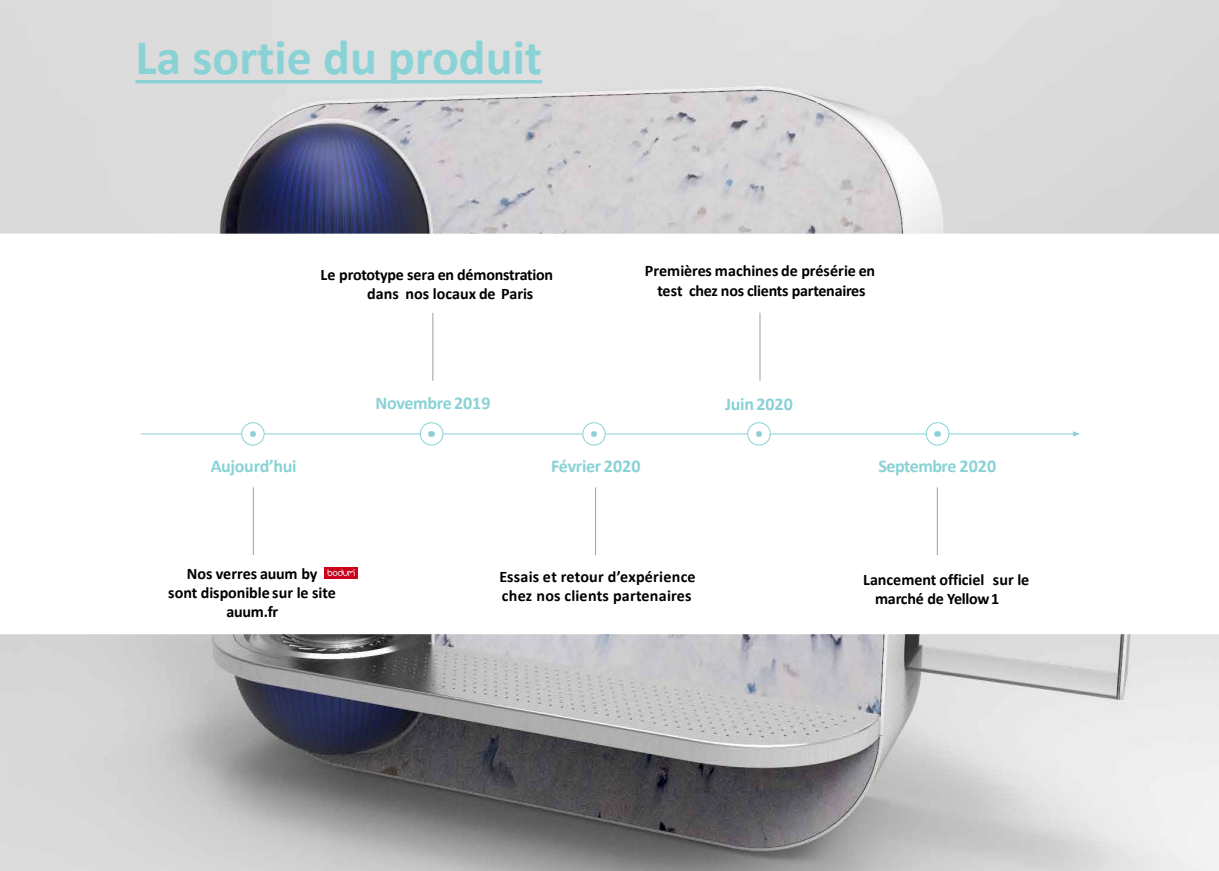
<style>
.page{position:relative;width:1219px;height:871px;background:#fff}
.page>*{position:absolute;margin:0;border:0;box-sizing:border-box;transform-origin:0 0}
.t1{font:700 49.9px "Calibri";color:#89d2d6}
.t2{font:700 18px "Calibri";letter-spacing:-.015em;color:#88d2d5}
.t3{font:700 16.1px/19.2px "Calibri";letter-spacing:-.005em;color:#000;text-align:center}
.t4{font:700 16.1px/19.2px "Calibri";letter-spacing:.015em;color:#000}
</style>
<div class="page">
<img style="left:0;top:0;width:1219px;height:870px">
<svg style="left:0;top:234px;width:1219px;height:400px"></svg>
<hr style="left:253px;top:487px;width:1px;height:68px;background:#9ca29e">
<hr style="left:595px;top:487px;width:1px;height:68px;background:#9ca29e">
<hr style="left:433px;top:313px;width:1px;height:68px;background:#9ca29e">
<img style="left:325px;top:567px;width:32px;height:11px">
<hr style="left:141px;top:433px;width:933px;height:1px;background:#88d2d5">
<svg style="left:1073px;top:431px;width:7px;height:5px"></svg>
<svg style="left:747px;top:421px;width:24px;height:25px"></svg>
<hr style="left:937px;top:487px;width:1px;height:68px;background:#9ca29e">
<svg style="left:925px;top:421px;width:25px;height:25px"></svg>
<hr style="left:760px;top:313px;width:1px;height:68px;background:#9ca29e">
<svg style="left:241px;top:421px;width:24px;height:25px"></svg>
<svg style="left:419px;top:421px;width:25px;height:25px"></svg>
<svg style="left:582px;top:421px;width:24px;height:25px"></svg>
<svg style="left:136px;top:80px;width:406px;height:3px"></svg>
<h1 class="t1" style="left:136px;top:22px;width:408px">La sortie du produit</h1>
<p class="t3" style="left:367px;top:264px;width:187px;text-align:left;text-indent:-47px">Le prototype sera en démonstration dans nos locaux de Paris</p>
<p class="t2" style="left:376px;top:390px;width:116px">Novembre2019</p>
<p class="t3" style="left:645px;top:261px;width:232px">Premières machines de présérie en test chez nos clients partenaires</p>
<p class="t2" style="left:725px;top:391px;width:69px">Juin2020</p>
<p class="t2" style="left:211px;top:453px;width:87px">Aujourd’hui</p>
<p class="t2" style="left:551px;top:453px;width:91px">Février 2020</p>
<p class="t2" style="left:878px;top:453px;width:119px">Septembre 2020</p>
<p class="t3" style="left:187px;top:563px;width:132px">Nos verres auum by</p>
<p class="t3" style="left:168px;top:582px;width:169px">sont disponible sur le site auum.fr</p>
<p class="t4" style="left:499px;top:566px;width:198px">Essais et retour d’expérience chez nos clients partenaires</p>
<p class="t3" style="left:875px;top:569px;width:156px;text-align:left;text-indent:-12px">Lancement officiel sur le marché de Yellow1</p>
</div>
